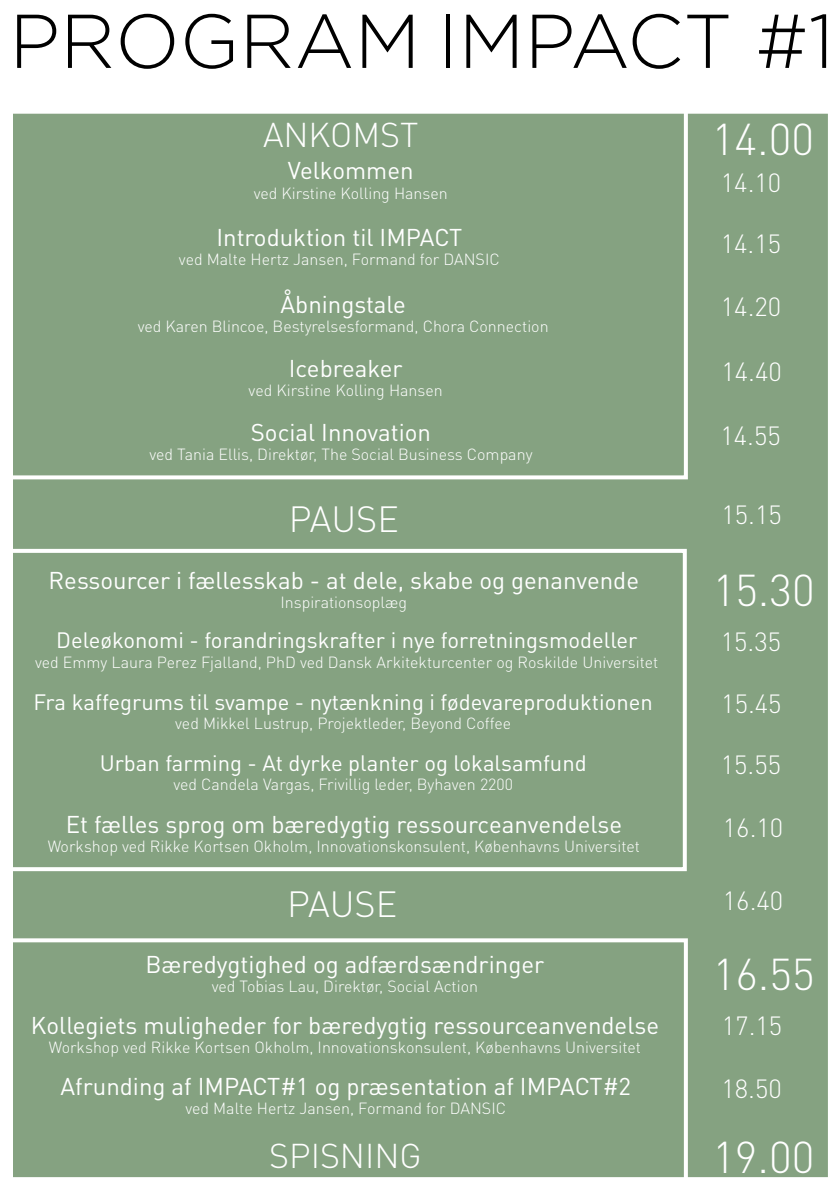
<style>
.page{position:relative;width:840px;height:1191px;background:#fff}
.page>*{position:absolute;margin:0;border:0;box-sizing:border-box;transform-origin:0 0}
.t1{font:300 76px "Gotham";color:#000}
.t2{font:300 44px "DIN Pro";color:#fff}
.t3{font:300 36px "DIN Pro";color:#fff}
.t4{font:300 34px "DIN Pro";color:#fff}
.t5{font:300 26px "DIN Pro";color:#fff}
.t6{font:24px "DIN Pro";color:#fff}
.t7{font:22px "DIN Pro";color:#fff}
.t8{font:300 16px "DIN Pro";color:#fff}
</style>
<div class="page">
<div style="left:13px;top:114px;width:814px;height:1063px;background:#85a281"></div>
<div style="left:3px;top:97px;width:684px;height:382px;border:4px solid #fff"></div>
<svg style="left:13px;top:938px;width:674px;height:240px"></svg>
<div style="left:3px;top:549px;width:683px;height:322px;border:4px solid #fff"></div>
<h1 class="t1" style="left:9px;top:-7px;width:825px">PROGRAM IMPACT #1</h1>
<h3 class="t4" style="left:263px;top:111px;width:157px">ANKOMST</h3>
<h3 class="t6" style="left:288px;top:154px;width:127px">Velkommen</h3>
<p class="t8" style="left:253px;top:182px;width:195px">ved Kirstine Kolling Hansen</p>
<h3 class="t6" style="left:216px;top:221px;width:247px">Introduktion til IMPACT</h3>
<p class="t8" style="left:179px;top:248px;width:322px">ved Malte Hertz Jansen, Formand for DANSIC</p>
<h3 class="t6" style="left:280px;top:287px;width:127px">Åbningstale</h3>
<p class="t8" style="left:138px;top:315px;width:412px">ved Karen Blincoe, Bestyrelsesformand, Chora Connection</p>
<h3 class="t6" style="left:288px;top:352px;width:115px">Icebreaker</h3>
<p class="t8" style="left:248px;top:379px;width:195px">ved Kirstine Kolling Hansen</p>
<h3 class="t6" style="left:251px;top:416px;width:181px">Social Innovation</h3>
<p class="t8" style="left:149px;top:444px;width:384px">ved Tania Ellis, Direktør, The Social Business Company</p>
<h3 class="t3" style="left:288px;top:494px;width:112px">PAUSE</h3>
<h3 class="t6" style="left:48px;top:564px;width:591px">Ressourcer i fællesskab - at dele, skabe og genanvende</h3>
<p class="t8" style="left:280px;top:591px;width:128px">Inspirationsoplæg</p>
<h3 class="t7" style="left:56px;top:625px;width:582px">Deleøkonomi - forandringskrafter i nye forretningsmodeller</h3>
<p class="t8" style="left:35px;top:651px;width:624px">ved Emmy Laura Perez Fjalland, PhD ved Dansk Arkitekturcenter og Roskilde Universitet</p>
<h3 class="t7" style="left:33px;top:687px;width:620px">Fra kaffegrums til svampe - nytænkning i fødevareproduktionen</h3>
<p class="t8" style="left:175px;top:712px;width:337px">ved Mikkel Lustrup, Projektleder, Beyond Coffee</p>
<h3 class="t7" style="left:100px;top:748px;width:488px">Urban farming - At dyrke planter og lokalsamfund</h3>
<p class="t8" style="left:173px;top:773px;width:341px">ved Candela Vargas, Frivillig leder, Byhaven 2200</p>
<h3 class="t6" style="left:66px;top:808px;width:557px">Et fælles sprog om bæredygtig ressourceanvendelse</h3>
<p class="t8" style="left:48px;top:835px;width:593px">Workshop ved Rikke Kortsen Okholm, Innovationskonsulent, Københavns Universitet</p>
<h3 class="t3" style="left:287px;top:879px;width:112px">PAUSE</h3>
<h3 class="t6" style="left:145px;top:948px;width:400px">Bæredygtighed og adfærdsændringer</h3>
<p class="t8" style="left:211px;top:975px;width:268px">ved Tobias Lau, Direktør, Social Action</p>
<h2 class="t2" style="left:711px;top:109px;width:104px">14.00</h2>
<h3 class="t5" style="left:720px;top:165px;width:62px">14.10</h3>
<h3 class="t5" style="left:720px;top:226px;width:62px">14.15</h3>
<h3 class="t5" style="left:720px;top:289px;width:62px">14.20</h3>
<h3 class="t5" style="left:721px;top:353px;width:62px">14.40</h3>
<h3 class="t5" style="left:720px;top:418px;width:62px">14.55</h3>
<h3 class="t5" style="left:721px;top:497px;width:62px">15.15</h3>
<h2 class="t2" style="left:712px;top:560px;width:104px">15.30</h2>
<h3 class="t5" style="left:720px;top:624px;width:62px">15.35</h3>
<h3 class="t5" style="left:721px;top:686px;width:62px">15.45</h3>
<h3 class="t5" style="left:720px;top:746px;width:62px">15.55</h3>
<h3 class="t5" style="left:722px;top:809px;width:62px">16.10</h3>
<h3 class="t5" style="left:722px;top:882px;width:62px">16.40</h3>
<h2 class="t2" style="left:712px;top:944px;width:104px">16.55</h2>
<h3 class="t6" style="left:31px;top:1008px;width:629px">Kollegiets muligheder for bæredygtig ressourceanvendelse</h3>
<p class="t8" style="left:49px;top:1036px;width:593px">Workshop ved Rikke Kortsen Okholm, Innovationskonsulent, Københavns Universitet</p>
<h3 class="t6" style="left:60px;top:1069px;width:571px">Afrunding af IMPACT#1 og præsentation af IMPACT#2</h3>
<p class="t8" style="left:185px;top:1097px;width:322px">ved Malte Hertz Jansen, Formand for DANSIC</p>
<h3 class="t4" style="left:269px;top:1132px;width:154px">SPISNING</h3>
<h2 class="t2" style="left:712px;top:1127px;width:104px">19.00</h2>
<h3 class="t5" style="left:721px;top:1008px;width:62px">17.15</h3>
<h3 class="t5" style="left:721px;top:1070px;width:62px">18.50</h3>
</div>
